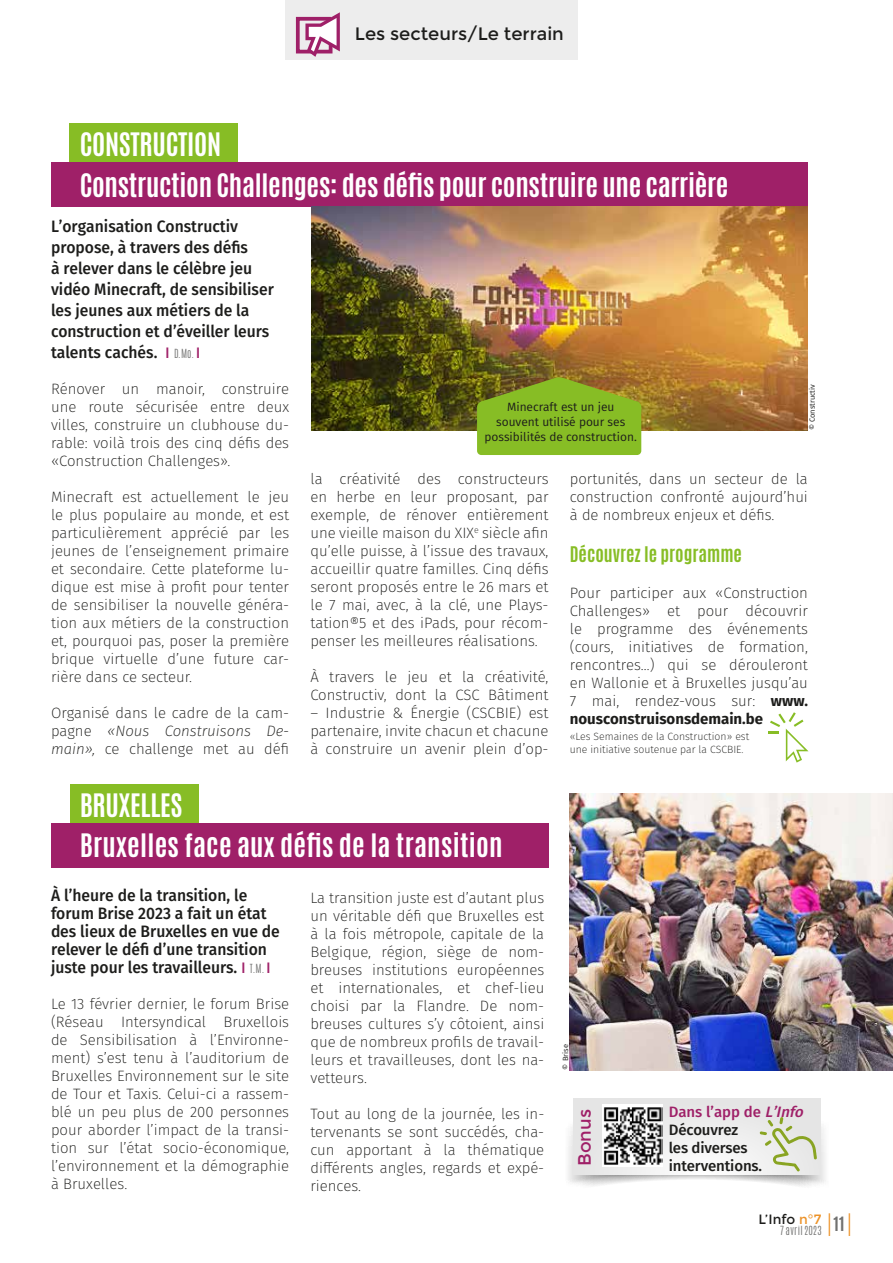
<style>
.page{position:relative;width:893px;height:1263px;background:#fff}
.page>*{position:absolute;margin:0;border:0;box-sizing:border-box;transform-origin:0 0}
.t1{font:700 27px/40.5px "Antonio";letter-spacing:-.01em;color:#fff}
.t2{font:700 27px/40.5px "Antonio";letter-spacing:.01em;color:#fff}
.t3{font:300 25.95px "Antonio";color:#ec9228;scale:.64 1}
.t4{font:18px "Montserrat";color:#1d1d1b}
.t5{font:700 18px "Antonio";color:#87bd25}
.t6{font:18px "Montserrat";color:#9f2068}
.t7{font:500 16.5px/21px "Fira Sans";color:#1d1d1b;scale:.95 1}
.t8{font:700 16.5px "Antonio";color:#70706f}
.t9{font:200 15px/18px "Fira Sans";color:#1d1d1b;text-align:justify}
.t10{font:500 15px/18px "Fira Sans";letter-spacing:-.01em;color:#1d1d1b}
.t11{font:13.5px "Montserrat";color:#1d1d1b}
.t12{font:12px/15px "Fira Sans";color:#1d1d1b;text-align:center}
.t13{font:200 10.5px/12.6px "Fira Sans";color:#1d1d1b}
.t14{font:300 10.5px "Antonio";letter-spacing:.035em;color:#70706f}
.t15{font:7.5px "Fira Sans";color:#1d1d1b}
.s1{font-family:"Montserrat";font-weight:400;font-size:15px;color:#9f2068}
.s2{font-family:"Antonio";font-weight:300;font-size:10.5px;color:#70706f}
.s3{font-style:italic}
.s4{font-weight:700}
.s5{color:#9f2068}
.s6{font-style:italic;color:#9f2068}
.s7{color:#ec9228}
.s8{font-weight:300;font-size:25.95px;color:#ec9228}
</style>
<div class="page">
<div style="left:70px;top:123px;width:168px;height:39px;background:#87bd25"></div>
<div style="left:51px;top:162px;width:757px;height:45px;background:#9f2068"></div>
<div style="left:285px;top:0;width:292px;height:60px;background:#ededed"></div>
<svg style="left:295px;top:12px;width:45px;height:45px"></svg>
<div style="left:70px;top:784px;width:129px;height:38px;background:#87bd25"></div>
<div style="left:51px;top:823px;width:498px;height:44px;background:#9f2068"></div>
<img style="left:311px;top:207px;width:497px;height:223px">
<div style="left:573px;top:1099px;width:247px;height:75px;background:#e5e5e5"></div>
<svg style="left:568px;top:1101px;width:258px;height:85px"></svg>
<svg style="left:477px;top:377px;width:164px;height:78px"></svg>
<img style="left:570px;top:793px;width:323px;height:277px">
<svg style="left:768px;top:712px;width:40px;height:50px"></svg>
<p class="t4" style="left:355px;top:23px;width:211px">Les secteurs/Le terrain</p>
<h1 class="t1" style="left:80px;top:125px;width:650px">CONSTRUCTION<br>Construction Challenges: des défis pour construire une carrière</h1>
<p class="t7" style="left:51px;top:216px;width:236px">L’organisation Constructiv propose, à travers des défis<br>à relever dans le célèbre jeu vidéo Minecraft, de sensibiliser les jeunes aux métiers de la construction et d’éveiller leurs talents cachés. <span class="s1">I</span> <span class="s2">D.Mo.</span> <span class="s1">I</span></p>
<p class="t9" style="left:51px;top:380px;width:240px">Rénover un manoir, construire une route sécurisée entre deux villes, construire un clubhouse du&shy;rable: voilà trois des cinq défis des «Construction Challenges».</p>
<p class="t9" style="left:51px;top:488px;width:240px">Minecraft est actuellement le jeu le plus populaire au monde, et est particulièrement apprécié par les jeunes de l’enseignement primaire et secondaire. Cette plateforme lu&shy;dique est mise à profit pour tenter de sensibiliser la nouvelle généra&shy;tion aux métiers de la construction et, pourquoi pas, poser la première brique virtuelle d’une future car&shy;rière dans ce secteur.</p>
<p class="t9" style="left:51px;top:704px;width:240px">Organisé dans le cadre de la cam&shy;pagne <span class="s3">«Nous Construisons De&shy;main»,</span> ce challenge met au défi</p>
<p class="t12" style="left:485px;top:399px;width:154px">Minecraft est un jeu souvent utilisé pour ses possibilités de construction.</p>
<p class="t15" style="left:807px;top:430px;width:48px;rotate:-90deg">© Constructiv</p>
<p class="t9" style="left:310px;top:469px;width:240px">la créativité des constructeurs en herbe en leur proposant, par exemple, de rénover entièrement une vieille maison du XIX<sup>e</sup> siècle afin qu’elle puisse, à l’issue des travaux, accueillir quatre familles. Cinq défis seront proposés entre le 26 mars et le 7 mai, avec, à la clé, une Plays&shy;tation®5 et des iPads, pour récom&shy;penser les meilleures réalisations.</p>
<p class="t9" style="left:310px;top:667px;width:240px">À travers le jeu et la créativité,<br>Constructiv, dont la CSC Bâtiment</p>
<p class="t9" style="left:310px;top:703px;width:240px">– Industrie &amp; Énergie (CSCBIE) est partenaire, invite chacun et chacune à construire un avenir plein d’op-</p>
<p class="t9" style="left:570px;top:469px;width:240px">portunités, dans un secteur de la construction confronté aujourd’hui à de nombreux enjeux et défis.</p>
<p class="t5" style="left:570px;top:540px;width:174px">Découvrez le programme</p>
<p class="t9" style="left:570px;top:583px;width:240px">Pour participer aux «Construction Challenges» et pour découvrir le programme des événements (cours, initiatives de formation, rencontres…) qui se dérouleront en Wallonie et à Bruxelles jusqu’au 7 mai, rendez-vous sur: <span class="s4">www. nousconstruisonsdemain.be</span></p>
<p class="t13" style="left:570px;top:730px;width:181px">«Les Semaines de la Construction» est une initiative soutenue par la CSCBIE.</p>
<h1 class="t2" style="left:80px;top:785px;width:424px">BRUXELLES<br>Bruxelles face aux défis de la transition</h1>
<p class="t7" style="left:51px;top:886px;width:242px;line-height:18px">À l’heure de la transition, le forum Brise 2023 a fait un état des lieux de Bruxelles en vue de relever le défi d’une transition juste pour les travailleurs. <span class="s1">I</span> <span class="s2">T.M.</span> <span class="s1">I</span></p>
<p class="t9" style="left:51px;top:995px;width:240px">Le 13 février dernier, le forum Brise (Réseau Intersyndical Bruxellois de Sensibilisation à l’Environne&shy;ment) s’est tenu à l’auditorium de Bruxelles Environnement sur le site de Tour et Taxis. Celui-ci a rassem&shy;blé un peu plus de 200 personnes pour aborder l’impact de la transi&shy;tion sur l’état socio-économique, l’environnement et la démographie à Bruxelles.</p>
<p class="t9" style="left:310px;top:888px;width:235px">La transition juste est d’autant plus un véritable défi que Bruxelles est à la fois métropole, capitale de la Belgique, région, siège de nom&shy;breuses institutions européennes et internationales, et chef-lieu choisi par la Flandre. De nom&shy;breuses cultures s’y côtoient, ainsi que de nombreux profils de travail&shy;leurs et travailleuses, dont les na&shy;vetteurs.</p>
<p class="t9" style="left:310px;top:1104px;width:235px">Tout au long de la journée, les in&shy;tervenants se sont succédés, cha&shy;cun apportant à la thématique différents angles, regards et expé&shy;riences.</p>
<p class="t15" style="left:560px;top:1069px;width:27px;rotate:-90deg">© Brise</p>
<p class="t6" style="left:574px;top:1166px;width:58px;rotate:-90deg">Bonus</p>
<p class="t10" style="left:669px;top:1103px;width:140px"><span class="s5">Dans l’app de</span> <span class="s6">L’Info<br></span>Découvrez<br>les diverses</p>
<p class="t10" style="left:669px;top:1157px;width:95px">interventions.</p>
<p class="t11" style="left:759px;top:1211px;width:64px">L’Info <span class="s7">n°7</span></p>
<p class="t8" style="left:827px;top:1212px;width:19px"><span class="s8">I</span>11</p>
<h2 class="t3" style="left:847px;top:1206px;width:8px">I</h2>
<p class="t14" style="left:780px;top:1223px;width:43px">7 avril 2023</p>
</div>
